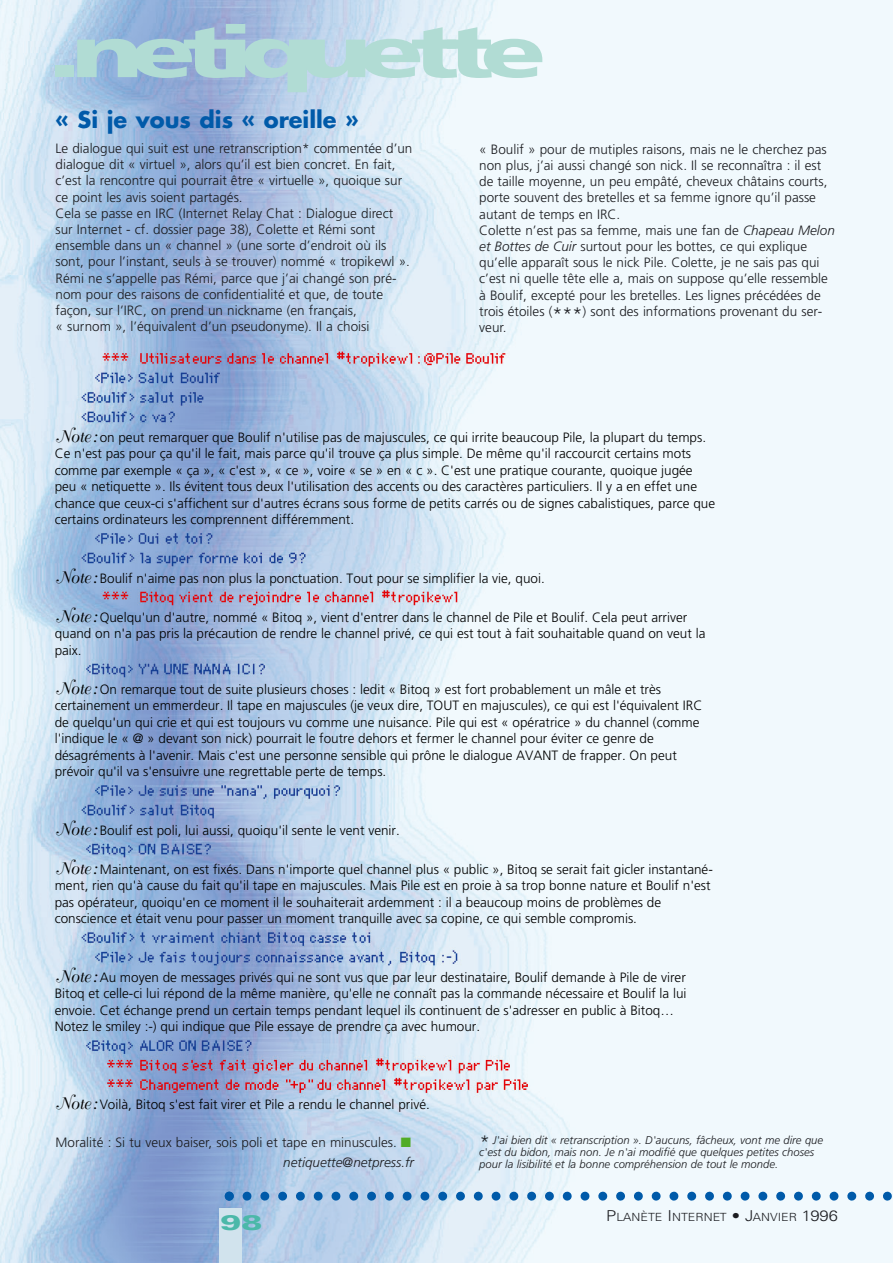
<style>
.page{position:relative;width:893px;height:1263px;background:#fff}
.page>*{position:absolute;margin:0;border:0;box-sizing:border-box;transform-origin:0 0}
.t1{font:900 72px "Frutiger";letter-spacing:-.125em;color:#b1dcd4;scale:1.5 1}
.t2{font:700 22.5px "Futura";color:#005aa9}
.t3{font:900 21px "Univers";color:#4bb8a9;scale:1.5 1}
.t4{font:300 13.5px/16.5px "Frutiger";color:#000}
.t5{font:300 13.5px/16.2px "Frutiger";color:#1b1c20}
.t6{font:italic 300 11.25px/12px "Frutiger";color:#1b1c20}
.t7{font:300 11.25px "Univers";color:#1b1c20;scale:1.1 1}
.s1{font-style:italic}
.s2{font-size:18px}
.s3{font-family:"Bellevue";font-weight:400;font-size:16.5px}
.s4{color:#50ac25}
.s5{font-size:15px}
</style>
<div class="page">
<img style="left:0;top:0;width:892px;height:1263px">
<svg style="left:225px;top:1192px;width:667px;height:9px"></svg>
<div style="left:219px;top:1209px;width:23px;height:54px;background:#d1e3ed"></div>
<h1 class="t1" style="left:48px;top:23px;width:334px">.netiquette</h1>
<h2 class="t2" style="left:56px;top:109px;width:305px">« Si je vous dis « oreille »</h2>
<p class="t5" style="left:56px;top:141px;width:358px">Le dialogue qui suit est une retranscription* commentée d’un dialogue dit « virtuel », alors qu’il est bien concret. En fait, c’est la rencontre qui pourrait être « virtuelle », quoique sur ce point les avis soient partagés.<br>Cela se passe en IRC (Internet Relay Chat : Dialogue direct sur Internet - cf. dossier page 38), Colette et Rémi sont ensemble dans un « channel » (une sorte d’endroit où ils sont, pour l’instant, seuls à se trouver) nommé « tropikewl ».<br>Rémi ne s’appelle pas Rémi, parce que j’ai changé son pré&shy;nom pour des raisons de confidentialité et que, de toute façon, sur l’IRC, on prend un nickname (en français,<br>« surnom », l’équivalent d’un pseudonyme). Il a choisi</p>
<p class="t5" style="left:479px;top:142px;width:357px">« Boulif » pour de mutiples raisons, mais ne le cherchez pas non plus, j’ai aussi changé son nick. Il se reconnaîtra : il est de taille moyenne, un peu empâté, cheveux châtains courts, porte souvent des bretelles et sa femme ignore qu’il passe autant de temps en IRC.<br>Colette n’est pas sa femme, mais une fan de <span class="s1">Chapeau Melon et Bottes de Cuir</span> surtout pour les bottes, ce qui explique qu’elle apparaît sous le nick Pile. Colette, je ne sais pas qui c’est ni quelle tête elle a, mais on suppose qu’elle ressemble à Boulif, excepté pour les bretelles. Les lignes précédées de trois étoiles (<span class="s2">***</span>) sont des informations provenant du ser&shy;veur.</p>
<p class="t4" style="left:55px;top:430px;width:662px"><span class="s3">Note:</span> on peut remarquer que Boulif n'utilise pas de majuscules, ce qui irrite beaucoup Pile, la plupart du temps.<br>Ce n'est pas pour ça qu'il le fait, mais parce qu'il trouve ça plus simple. De même qu'il raccourcit certains mots comme par exemple « ça », « c'est », « ce », voire « se » en « c ». C'est une pratique courante, quoique jugée peu « netiquette ». Ils évitent tous deux l'utilisation des accents ou des caractères particuliers. Il y a en effet une chance que ceux-ci s'affichent sur d'autres écrans sous forme de petits carrés ou de signes cabalistiques, parce que certains ordinateurs les comprennent différemment.</p>
<p class="t4" style="left:55px;top:571px;width:491px"><span class="s3">Note:</span> Boulif n'aime pas non plus la ponctuation. Tout pour se simplifier la vie, quoi.</p>
<p class="t4" style="left:55px;top:610px;width:652px"><span class="s3">Note:</span> Quelqu'un d'autre, nommé « Bitoq », vient d'entrer dans le channel de Pile et Boulif. Cela peut arriver quand on n'a pas pris la précaution de rendre le channel privé, ce qui est tout à fait souhaitable quand on veut la paix.</p>
<p class="t4" style="left:55px;top:682px;width:649px"><span class="s3">Note:</span> On remarque tout de suite plusieurs choses : ledit « Bitoq » est fort probablement un mâle et très certainement un emmerdeur. Il tape en majuscules (je veux dire, TOUT en majuscules), ce qui est l'équivalent IRC de quelqu'un qui crie et qui est toujours vu comme une nuisance. Pile qui est « opératrice » du channel (comme l'indique le « @ » devant son nick) pourrait le foutre dehors et fermer le channel pour éviter ce genre de désagréments à l'avenir. Mais c'est une personne sensible qui prône le dialogue AVANT de frapper. On peut prévoir qu'il va s'ensuivre une regrettable perte de temps.</p>
<p class="t4" style="left:55px;top:823px;width:347px"><span class="s3">Note:</span> Boulif est poli, lui aussi, quoiqu'il sente le vent venir.</p>
<p class="t4" style="left:55px;top:862px;width:659px"><span class="s3">Note:</span> Maintenant, on est fixés. Dans n'importe quel channel plus « public », Bitoq se serait fait gicler instantané&shy;ment, rien qu'à cause du fait qu'il tape en majuscules. Mais Pile est en proie à sa trop bonne nature et Boulif n'est pas opérateur, quoiqu'en ce moment il le souhaiterait ardemment : il a beaucoup moins de problèmes de conscience et était venu pour passer un moment tranquille avec sa copine, ce qui semble compromis.</p>
<p class="t4" style="left:55px;top:970px;width:633px"><span class="s3">Note:</span> Au moyen de messages privés qui ne sont vus que par leur destinataire, Boulif demande à Pile de virer Bitoq et celle-ci lui répond de la même manière, qu'elle ne connaît pas la commande nécessaire et Boulif la lui envoie. Cet échange prend un certain temps pendant lequel ils continuent de s'adresser en public à Bitoq… Notez le smiley :-) qui indique que Pile essaye de prendre ça avec humour.</p>
<p class="t4" style="left:55px;top:1098px;width:376px"><span class="s3">Note:</span> Voilà, Bitoq s'est fait virer et Pile a rendu le channel privé.</p>
<p class="t5" style="left:56px;top:1133px;width:360px;line-height:20.2px;text-align:right">Moralité : Si tu veux baiser, sois poli et tape en minuscules. <span class="s4">■ </span><span class="s1">netiquette@netpress.fr</span></p>
<p class="t6" style="left:479px;top:1135px;width:345px"><span class="s2">*</span> J'ai bien dit « retranscription ». D'aucuns, fâcheux, vont me dire que c'est du bidon, mais non. Je n'ai modifié que quelques petites choses pour la lisibilité et la bonne compréhension de tout le monde.</p>
<h3 class="t3" style="left:221px;top:1215px;width:30px">98</h3>
<p class="t7" style="left:606px;top:1213px;width:212px"><span class="s5">P</span>LANÈTE <span class="s5">I</span>NTERNET <span class="s5">• J</span>ANVIER <span class="s5">1996</span></p>
</div>
